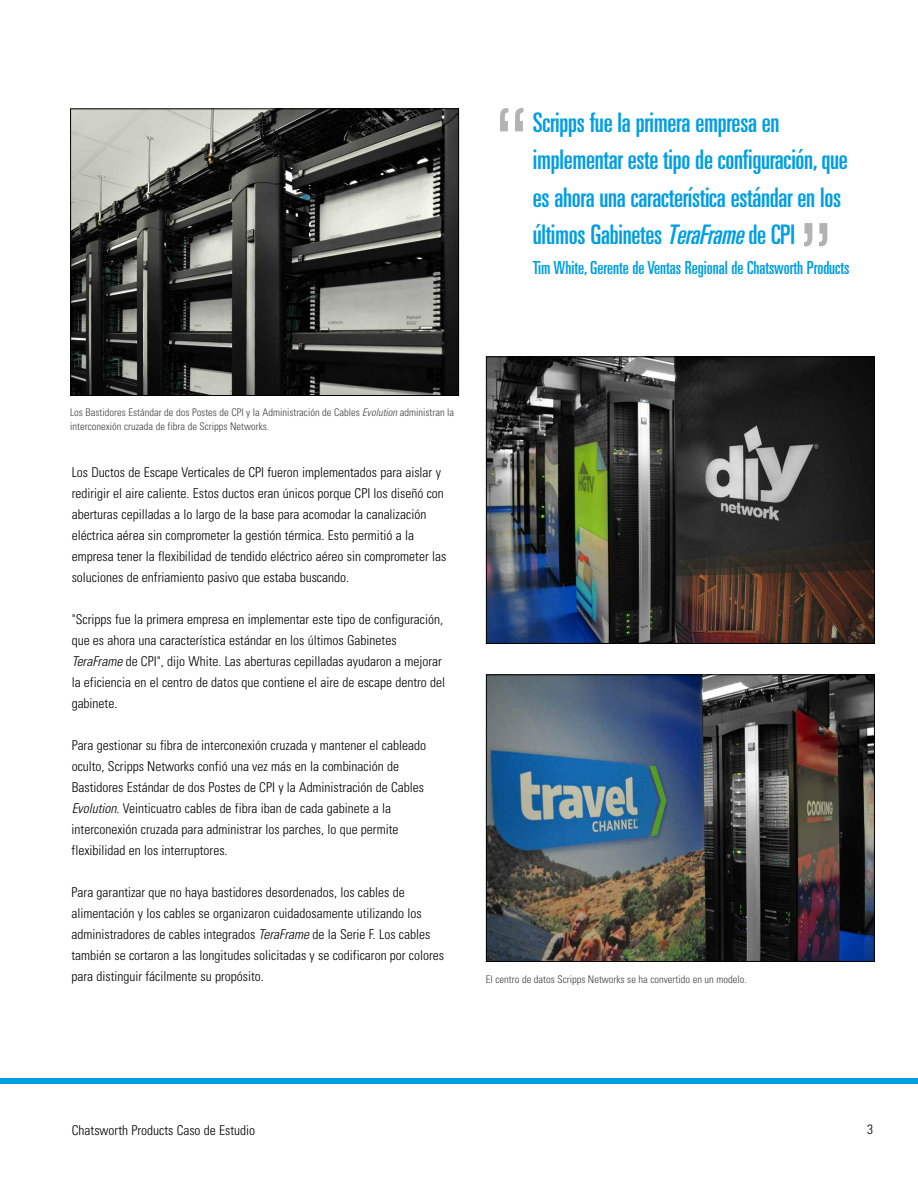
<style>
.page{position:relative;width:918px;height:1188px;background:#fff}
.page>*{position:absolute;margin:0;border:0;box-sizing:border-box;transform-origin:0 0}
.t1{font:ultra-condensed 27px/37.5px "Univers LT Std";letter-spacing:-.01em;color:#009ee3}
.t2{font:ultra-condensed 18px "Univers LT Std";color:#009ee3}
.t3{font:300 condensed 13.5px/21px "Univers LT Std";color:#000}
.t4{font:300 condensed 10.5px/13.5px "Univers LT Std";color:#404040}
.s1{font-style:italic}
</style>
<div class="page">
<div style="left:0;top:1078px;width:918px;height:5px;background:#009ee3"></div>
<svg style="left:500px;top:108px;width:23px;height:23px"></svg>
<svg style="left:804px;top:223px;width:23px;height:23px"></svg>
<img style="left:488px;top:358px;width:385px;height:284px">
<div style="left:486px;top:356px;width:389px;height:288px;border:1px solid #000"></div>
<img style="left:488px;top:676px;width:385px;height:284px">
<div style="left:486px;top:674px;width:389px;height:288px;border:1px solid #000"></div>
<img style="left:72px;top:110px;width:385px;height:284px">
<div style="left:70px;top:108px;width:389px;height:288px;border:1px solid #000"></div>
<h1 class="t1" style="left:533px;top:106px;width:317px">Scripps fue la primera empresa en implementar este tipo de configuración,que es ahora una característica estándar en los últimos Gabinetes <span class="s1">TeraFrame</span>de CPI</h1>
<h2 class="t2" style="left:533px;top:261px;width:318px">Tim White, Gerente de Ventas Regional de Chatsworth Products</h2>
<p class="t4" style="left:70px;top:407px;width:386px">Los Bastidores Estándar de dos Postes de CPI y la Administración de Cables <span class="s1">Evolution</span> administran la interconexión cruzada de fibra de Scripps Networks.</p>
<p class="t3" style="left:72px;top:463px;width:376px">Los Ductos de Escape Verticales de CPI fueron implementados para aislar y redirigir el aire caliente. Estos ductos eran únicos porque CPI los diseñó con aberturas cepilladas a lo largo de la base para acomodar la canalización eléctrica aérea sin comprometer la gestión térmica. Esto permitió a la empresa tener la flexibilidad de tendido eléctrico aéreo sin comprometer las soluciones de enfriamiento pasivo que estaba buscando.</p>
<p class="t3" style="left:72px;top:610px;width:375px">"Scripps fue la primera empresa en implementar este tipo de configuración, que es ahora una característica estándar en los últimos Gabinetes <span class="s1">TeraFrame</span> de CPI", dijo White. Las aberturas cepilladas ayudaron a mejorar la eficiencia en el centro de datos que contiene el aire de escape dentro del gabinete.</p>
<p class="t3" style="left:72px;top:736px;width:356px">Para gestionar su fibra de interconexión cruzada y mantener el cableado oculto, Scripps Networks confió una vez más en la combinación de Bastidores Estándar de dos Postes de CPI y la Administración de Cables <span class="s1">Evolution</span>. Veinticuatro cables de fibra iban de cada gabinete a la interconexión cruzada para administrar los parches, lo que permite flexibilidad en los interruptores.</p>
<p class="t3" style="left:71px;top:883px;width:374px">Para garantizar que no haya bastidores desordenados, los cables de alimentación y los cables se organizaron cuidadosamente utilizando los administradores de cables integrados <span class="s1">TeraFrame</span> de la Serie F. Los cables también se cortaron a las longitudes solicitadas y se codificaron por colores para distinguir fácilmente su propósito.</p>
<p class="t4" style="left:486px;top:973px;width:262px">El centro de datos Scripps Networks se ha convertido en un modelo.</p>
<p class="t3" style="left:72px;top:1121px;width:185px">Chatsworth Products Caso de Estudio</p>
<p class="t3" style="left:867px;top:1120px;width:7px">3</p>
</div>
